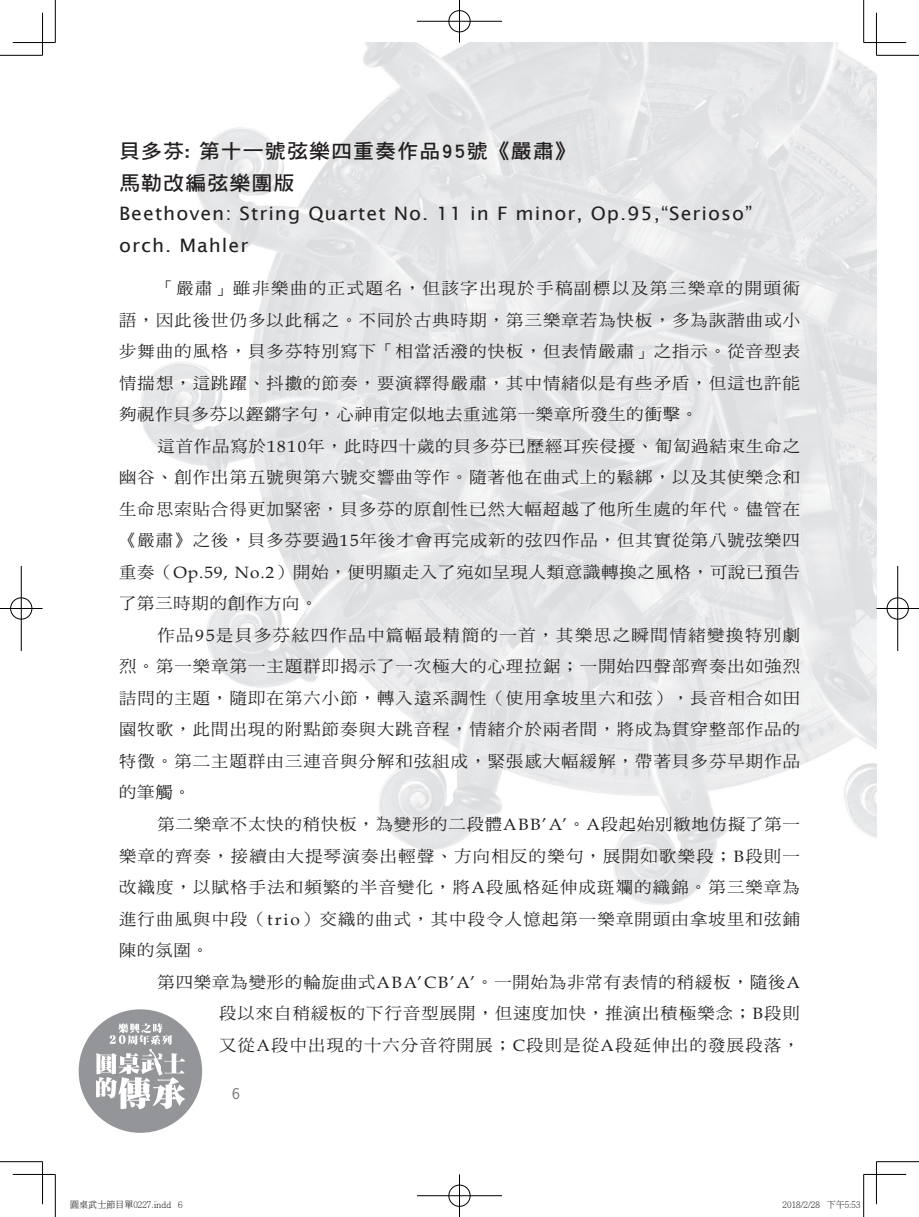
<style>
.page{position:relative;width:919px;height:1217px;background:#fff}
.page>*{position:absolute;margin:0;border:0;box-sizing:border-box;transform-origin:0 0}
.t1{font:19.95px/31.5px "DF Hei Std W7";letter-spacing:.05em;color:#231f20;scale:1.05 1}
.t2{font:18.6px/31.5px "Lucida Sans";letter-spacing:.05em;color:#231f20;scale:1.05 1}
.t3{font:16.35px "DF Ming Std W5";letter-spacing:.07em;color:#231f20;scale:1.05 1}
.t4{font:16.35px "DF Ming Std W5";letter-spacing:.05em;color:#231f20;scale:1.05 1}
.t5{font:16.35px "DF Ming Std W5";letter-spacing:.095em;color:#231f20;scale:1.05 1}
.t6{font:16.35px "DF Ming Std W5";letter-spacing:.1em;color:#231f20;scale:1.05 1}
.t7{font:15px "Lucida Sans";color:#808285;scale:.9 1}
.t8{font:300 9px "Adobe Ming Std";color:#000}
.s1{font-family:"Book Antiqua"}
</style>
<div class="page">
<img style="left:140px;top:43px;width:736px;height:1090px">
<div style="left:79px;top:1009px;width:123px;height:123px;background:#939598;border-radius:50%"></div>
<svg style="left:96px;top:1023px;width:89px;height:85px"></svg>
<hr style="left:863px;top:41px;width:43px;height:3px;background:#fff">
<hr style="left:875px;top:13px;width:2px;height:42px;background:#fff">
<hr style="left:0;top:55px;width:43px;height:1px;background:#000">
<hr style="left:876px;top:55px;width:42px;height:1px;background:#000">
<hr style="left:0;top:1161px;width:43px;height:1px;background:#000">
<hr style="left:876px;top:1161px;width:42px;height:1px;background:#000">
<hr style="left:55px;top:0;width:1px;height:43px;background:#000">
<hr style="left:55px;top:1174px;width:1px;height:42px;background:#000">
<hr style="left:863px;top:0;width:1px;height:43px;background:#000">
<hr style="left:863px;top:1174px;width:1px;height:42px;background:#000">
<hr style="left:13px;top:42px;width:42px;height:1px;background:#000">
<hr style="left:863px;top:42px;width:43px;height:1px;background:#000">
<hr style="left:13px;top:1173px;width:42px;height:1px;background:#000">
<hr style="left:863px;top:1173px;width:43px;height:1px;background:#000">
<hr style="left:42px;top:13px;width:1px;height:42px;background:#000">
<hr style="left:42px;top:1161px;width:1px;height:42px;background:#000">
<hr style="left:876px;top:13px;width:1px;height:42px;background:#000">
<hr style="left:876px;top:1161px;width:1px;height:42px;background:#000">
<div style="left:448px;top:10px;width:23px;height:23px;border:2px solid #fff;border-radius:50%"></div>
<hr style="left:417px;top:20px;width:85px;height:2px;background:#fff">
<hr style="left:458px;top:0;width:2px;height:43px;background:#fff">
<div style="left:448px;top:10px;width:22px;height:22px;border:1px solid #000;border-radius:50%"></div>
<hr style="left:417px;top:21px;width:85px;height:1px;background:#000">
<hr style="left:459px;top:0;width:1px;height:43px;background:#000">
<div style="left:448px;top:1183px;width:23px;height:23px;border:2px solid #fff;border-radius:50%"></div>
<hr style="left:417px;top:1194px;width:85px;height:2px;background:#fff">
<hr style="left:458px;top:1174px;width:2px;height:42px;background:#fff">
<div style="left:448px;top:1184px;width:22px;height:22px;border:1px solid #000;border-radius:50%"></div>
<hr style="left:417px;top:1195px;width:85px;height:1px;background:#000">
<hr style="left:459px;top:1174px;width:1px;height:42px;background:#000">
<div style="left:10px;top:596px;width:23px;height:24px;border:2px solid #fff;border-radius:50%"></div>
<hr style="left:0;top:607px;width:43px;height:2px;background:#fff">
<hr style="left:20px;top:566px;width:2px;height:85px;background:#fff">
<div style="left:10px;top:597px;width:22px;height:22px;border:1px solid #000;border-radius:50%"></div>
<hr style="left:0;top:608px;width:43px;height:1px;background:#000">
<hr style="left:21px;top:566px;width:1px;height:85px;background:#000">
<div style="left:885px;top:596px;width:24px;height:24px;border:2px solid #fff;border-radius:50%"></div>
<hr style="left:876px;top:607px;width:42px;height:2px;background:#fff">
<hr style="left:896px;top:566px;width:2px;height:85px;background:#fff">
<div style="left:886px;top:597px;width:22px;height:22px;border:1px solid #000;border-radius:50%"></div>
<hr style="left:876px;top:608px;width:42px;height:1px;background:#000">
<hr style="left:897px;top:566px;width:1px;height:85px;background:#000">
<p class="t1" style="left:119px;top:135px;width:436px">貝多芬: 第十一號弦樂四重奏作品95號《嚴肅》馬勒改編弦樂團版</p>
<p class="t2" style="left:119px;top:198px;width:604px">Beethoven: String Quartet No. 11 in F minor, Op.95,“Serioso” orch. Mahler</p>
<p class="t6" style="left:157px;top:279px;width:613px">「嚴肅」雖非樂曲的正式題名，但該字出現於手稿副標以及第三樂章的開頭術</p>
<p class="t3" style="left:119px;top:311px;width:650px">語，因此後世仍多以此稱之。不同於古典時期，第三樂章若為快板，多為詼諧曲或小</p>
<p class="t3" style="left:119px;top:342px;width:650px">步舞曲的風格，貝多芬特別寫下「相當活潑的快板，但表情嚴肅」之指示。從音型表</p>
<p class="t3" style="left:119px;top:374px;width:650px">情揣想，這跳躍、抖擻的節奏，要演繹得嚴肅，其中情緒似是有些矛盾，但這也許能</p>
<p class="t4" style="left:119px;top:405px;width:553px">夠視作貝多芬以鏗鏘字句，心神甫定似地去重述第一樂章所發生的衝擊。</p>
<p class="t3" style="left:157px;top:437px;width:613px">這首作品寫於<span class="s1">1810</span>年，此時四十歲的貝多芬已歷經耳疾侵擾、匍匐過結束生命之</p>
<p class="t3" style="left:119px;top:468px;width:650px">幽谷、創作出第五號與第六號交響曲等作。隨著他在曲式上的鬆綁，以及其使樂念和</p>
<p class="t3" style="left:119px;top:500px;width:650px">生命思索貼合得更加緊密，貝多芬的原創性已然大幅超越了他所生處的年代。儘管在</p>
<p class="t3" style="left:119px;top:531px;width:649px">《嚴肅》之後，貝多芬要過<span class="s1">15</span>年後才會再完成新的弦四作品，但其實從第八號弦樂四</p>
<p class="t4" style="left:119px;top:563px;width:649px">重奏（<span class="s1">Op.59, No.2</span>）開始，便明顯走入了宛如呈現人類意識轉換之風格，可說已預告</p>
<p class="t4" style="left:119px;top:594px;width:190px">了第三時期的創作方向。</p>
<p class="t5" style="left:157px;top:626px;width:613px">作品<span class="s1">95</span>是貝多芬絃四作品中篇幅最精簡的一首，其樂思之瞬間情緒變換特別劇</p>
<p class="t3" style="left:119px;top:657px;width:650px">烈。第一樂章第一主題群即揭示了一次極大的心理拉鋸；一開始四聲部齊奏出如強烈</p>
<p class="t3" style="left:119px;top:689px;width:650px">詰問的主題，隨即在第六小節，轉入遠系調性（使用拿坡里六和弦），長音相合如田</p>
<p class="t3" style="left:119px;top:720px;width:650px">園牧歌，此間出現的附點節奏與大跳音程，情緒介於兩者間，將成為貫穿整部作品的</p>
<p class="t3" style="left:119px;top:752px;width:650px">特徵。第二主題群由三連音與分解和弦組成，緊張感大幅緩解，帶著貝多芬早期作品</p>
<p class="t3" style="left:119px;top:783px;width:70px">的筆觸。</p>
<p class="t3" style="left:157px;top:815px;width:613px">第二樂章不太快的稍快板，為變形的二段體<span class="s1">ABB’A’</span>。<span class="s1">A</span>段起始別緻地仿擬了第一</p>
<p class="t3" style="left:119px;top:846px;width:649px">樂章的齊奏，接續由大提琴演奏出輕聲、方向相反的樂句，展開如歌樂段；<span class="s1">B</span>段則一</p>
<p class="t3" style="left:119px;top:878px;width:649px">改織度，以賦格手法和頻繁的半音變化，將<span class="s1">A</span>段風格延伸成斑斕的織錦。第三樂章為</p>
<p class="t3" style="left:119px;top:909px;width:649px">進行曲風與中段（<span class="s1">trio</span>）交織的曲式，其中段令人憶起第一樂章開頭由拿坡里和弦鋪</p>
<p class="t3" style="left:119px;top:941px;width:87px">陳的氛圍。</p>
<p class="t3" style="left:157px;top:972px;width:613px">第四樂章為變形的輪旋曲式<span class="s1">ABA’CB’A’</span>。一開始為非常有表情的稍緩板，隨後<span class="s1">A</span></p>
<p class="t3" style="left:219px;top:1004px;width:554px">段以來自稍緩板的下行音型展開，但速度加快，推演出積極樂念；<span class="s1">B</span>段則</p>
<p class="t3" style="left:219px;top:1035px;width:554px">又從<span class="s1">A</span>段中出現的十六分音符開展；<span class="s1">C</span>段則是從<span class="s1">A</span>段延伸出的發展段落，</p>
<p class="t7" style="left:232px;top:1085px;width:11px">6</p>
<p class="t8" style="left:70px;top:1199px;width:114px">圓桌武士節目單0227.indd 6</p>
<p class="t8" style="left:782px;top:1199px;width:79px">2018/2/28 下午5:53</p>
</div>
